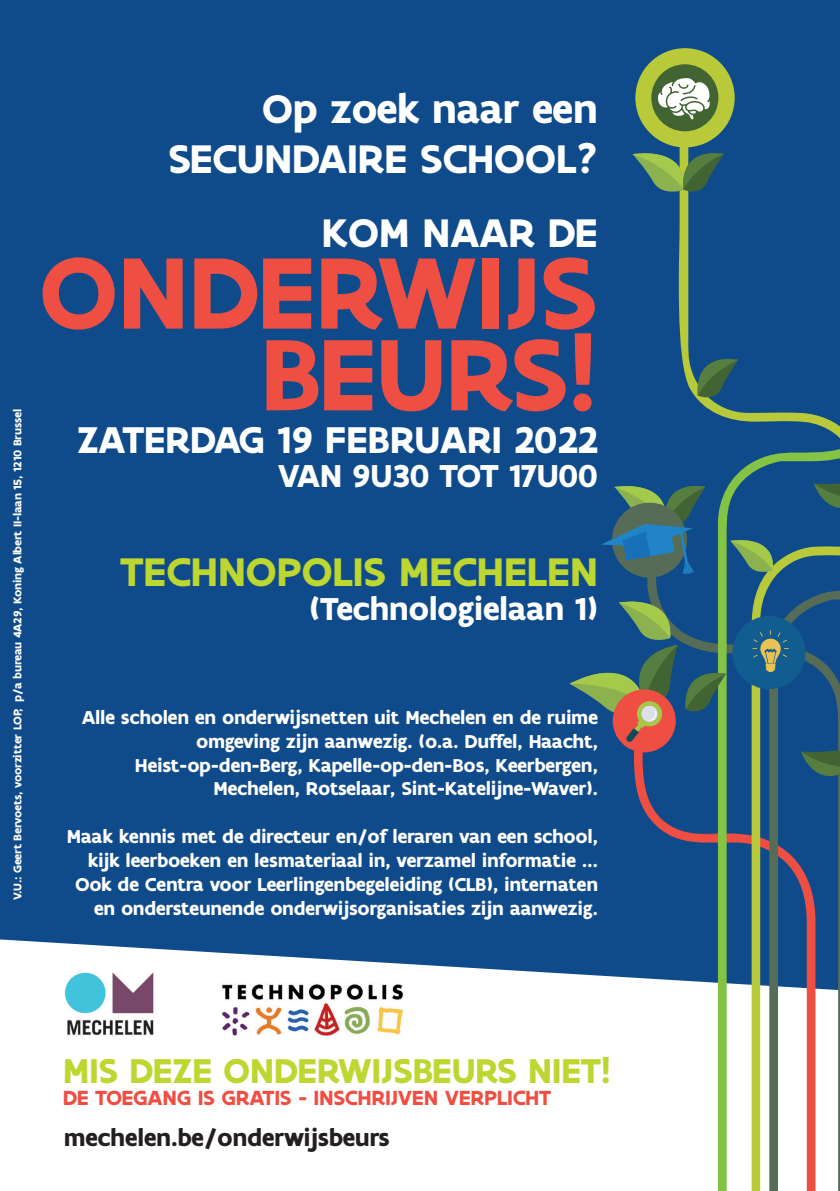
<style>
.page{position:relative;width:840px;height:1191px;background:#fff}
.page>*{position:absolute;margin:0;border:0;box-sizing:border-box;transform-origin:0 0}
.t1{font:700 109px/81.6px "Flanders Art Sans";letter-spacing:-.015em;color:#ef4e42;text-align:right}
.t2{font:700 42.8px/49.8px "Flanders Art Sans";letter-spacing:-.015em;color:#fff;text-align:right}
.t3{font:700 42.8px "Flanders Art Sans";letter-spacing:-.015em;color:#bed630}
.t4{font:700 40px "Flanders Art Sans";letter-spacing:-.015em;color:#fff}
.t5{font:700 37px "Flanders Art Sans";letter-spacing:-.015em;color:#bed630}
.t6{font:700 34px "Flanders Art Sans";letter-spacing:-.02em;color:#fff}
.t7{font:700 25.6px "Flanders Art Sans";letter-spacing:-.02em;color:#231f20}
.t8{font:700 22px "Flanders Art Sans";letter-spacing:-.015em;color:#ef4e42}
.t9{font:700 20px/23.8px "Flanders Art Sans";letter-spacing:-.02em;color:#fff;text-align:right}
.t10{font:700 12px "Flanders Art Sans";letter-spacing:-.02em;color:#fff}
</style>
<div class="page">
<div style="left:0;top:0;width:839px;height:978px;background:#0f4b8b"></div>
<svg style="left:628px;top:748px;width:19px;height:231px;background:#284c83"></svg>
<svg style="left:647px;top:574px;width:27px;height:407px;background:#1d4d86"></svg>
<svg style="left:674px;top:125px;width:165px;height:858px;background:#1d5384"></svg>
<svg style="left:717px;top:271px;width:34px;height:920px;fill:#0f4b8b"></svg>
<svg style="left:751px;top:135px;width:88px;height:1056px;background:#447280"></svg>
<svg style="left:767px;top:241px;width:72px;height:950px;fill:#0f4b8b"></svg>
<svg style="left:800px;top:748px;width:39px;height:46px;background:#285a69"></svg>
<svg style="left:632px;top:144px;width:91px;height:53px;background:#467566"></svg>
<svg style="left:694px;top:350px;width:43px;height:53px;background:#316164"></svg>
<svg style="left:813px;top:481px;width:26px;height:45px"></svg>
<svg style="left:729px;top:533px;width:47px;height:43px;background:#4c7d6f"></svg>
<div style="left:635px;top:48px;width:99px;height:99px;background:#b8ca3a;border-radius:50%"></div>
<div style="left:651px;top:64px;width:67px;height:67px;background:#426433;border-radius:50%"></div>
<svg style="left:657px;top:78px;width:52px;height:42px"></svg>
<div style="left:732px;top:616px;width:73px;height:73px;background:#125d8f;border-radius:50%"></div>
<svg style="left:752px;top:630px;width:36px;height:42px"></svg>
<div style="left:612px;top:689px;width:63px;height:63px;background:#ef4e42;border-radius:50%"></div>
<svg style="left:569px;top:592px;width:156px;height:150px;background:#436470"></svg>
<svg style="left:600px;top:477px;width:105px;height:97px;background:#30667d"></svg>
<img style="left:63px;top:970px;width:102px;height:66px">
<img style="left:221px;top:984px;width:183px;height:52px">
<p class="t10" style="left:10px;top:900px;width:492px;rotate:-90deg">V.U.: Geert Bervoets, voorzitter LOP, p/a bureau 4A29, Koning Albert II-laan 15, 1210 Brussel</p>
<h2 class="t2" style="left:168px;top:85px;width:431px">Op zoek naar een<br>SECUNDAIRE SCHOOL?</h2>
<h2 class="t2" style="left:321px;top:208px;width:278px">KOM NAAR DE</h2>
<h1 class="t1" style="left:39px;top:253px;width:561px">ONDERWIJS<br>BEURS!</h1>
<h3 class="t4" style="left:77px;top:415px;width:522px">ZATERDAG 19 FEBRUARI 2022</h3>
<h3 class="t6" style="left:277px;top:454px;width:322px">VAN 9U30 TOT 17U00</h3>
<h2 class="t3" style="left:120px;top:545px;width:479px">TECHNOPOLIS MECHELEN</h2>
<h3 class="t6" style="left:309px;top:587px;width:290px">(Technologielaan 1)</h3>
<p class="t9" style="left:82px;top:705px;width:517px">Alle scholen en onderwijsnetten uit Mechelen en de ruime omgeving zijn aanwezig. (o.a. Duffel, Haacht, Heist-op-den-Berg, Kapelle-op-den-Bos, Keerbergen, Mechelen, Rotselaar, Sint-Katelijne-Waver).</p>
<p class="t9" style="left:67px;top:825px;width:532px">Maak kennis met de directeur en/of leraren van een school, kijk leerboeken en lesmateriaal in, verzamel informatie ...<br>Ook de Centra voor Leerlingenbegeleiding (CLB), internaten en ondersteunende onderwijsorganisaties zijn aanwezig.</p>
<h3 class="t5" style="left:63px;top:1047px;width:549px">MIS DEZE ONDERWIJSBEURS NIET!</h3>
<p class="t8" style="left:63px;top:1083px;width:489px">DE TOEGANG IS GRATIS - INSCHRIJVEN VERPLICHT</p>
<p class="t7" style="left:64px;top:1121px;width:327px">mechelen.be/onderwijsbeurs</p>
</div>
